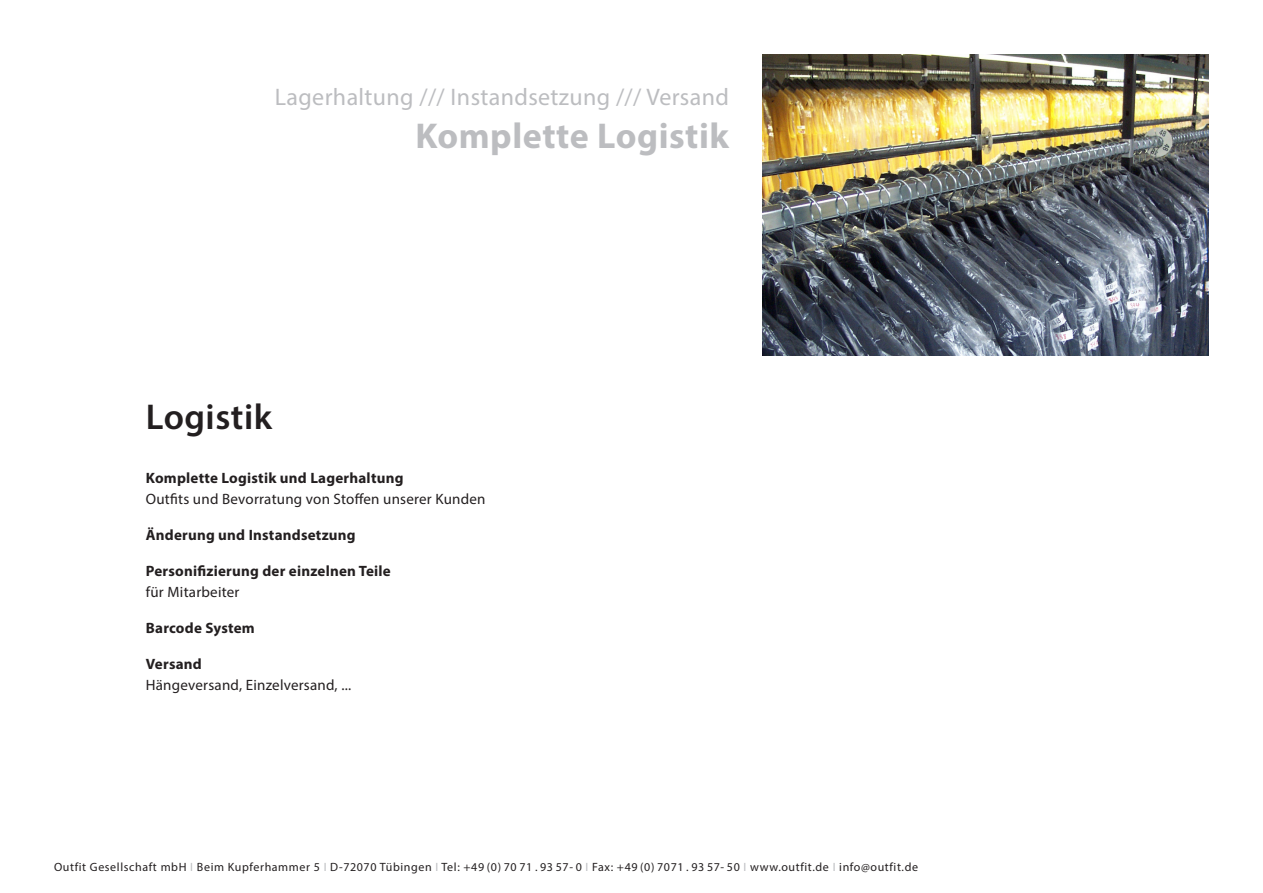
<style>
.page{position:relative;width:1263px;height:893px;background:#fff}
.page>*{position:absolute;margin:0;border:0;box-sizing:border-box;transform-origin:0 0}
.t1{font:700 36px "Myriad Pro";letter-spacing:.015em;color:#bcbdc0}
.t2{font:600 36px "Myriad Pro";letter-spacing:.015em;color:#231f20}
.t3{font:24px "Myriad Pro";letter-spacing:.015em;color:#bcbdc0}
.t4{font:700 15px "Myriad Pro";letter-spacing:.015em;color:#231f20}
.t5{font:15px "Myriad Pro";letter-spacing:.015em;color:#231f20}
.t6{font:12px "Myriad Pro";letter-spacing:.05em;color:#231f20}
.s1{color:#bcbdc0}
</style>
<div class="page">
<img style="left:763px;top:54px;width:446px;height:302px">
<p class="t3" style="left:275px;top:82px;width:456px">Lagerhaltung /// Instandsetzung /// Versand</p>
<p class="t1" style="left:415px;top:113px;width:315px">Komplette Logistik</p>
<p class="t2" style="left:146px;top:394px;width:128px">Logistik</p>
<p class="t4" style="left:146px;top:468px;width:259px">Komplette Logistik und Lagerhaltung</p>
<p class="t5" style="left:146px;top:490px;width:341px">Outfits und Bevorratung von Stoffen unserer Kunden</p>
<p class="t4" style="left:146px;top:525px;width:211px">Änderung und Instandsetzung</p>
<p class="t4" style="left:146px;top:561px;width:246px">Personifizierung der einzelnen Teile</p>
<p class="t5" style="left:146px;top:583px;width:95px">für Mitarbeiter</p>
<p class="t4" style="left:146px;top:618px;width:110px">Barcode System</p>
<p class="t4" style="left:146px;top:654px;width:58px">Versand</p>
<p class="t5" style="left:146px;top:676px;width:207px">Hängeversand, Einzelversand, ...</p>
<p class="t6" style="left:54px;top:859px;width:865px">Outfit Gesellschaft mbH <span class="s1">I</span> Beim Kupferhammer 5 <span class="s1">I</span> D-72070 Tübingen <span class="s1">I</span> Tel: +49 (0) 70 71 . 93 57- 0 <span class="s1">I</span> Fax: +49 (0) 7071 . 93 57- 50 <span class="s1">I</span> www.outfit.de <span class="s1">I</span> info@outfit.de</p>
</div>
